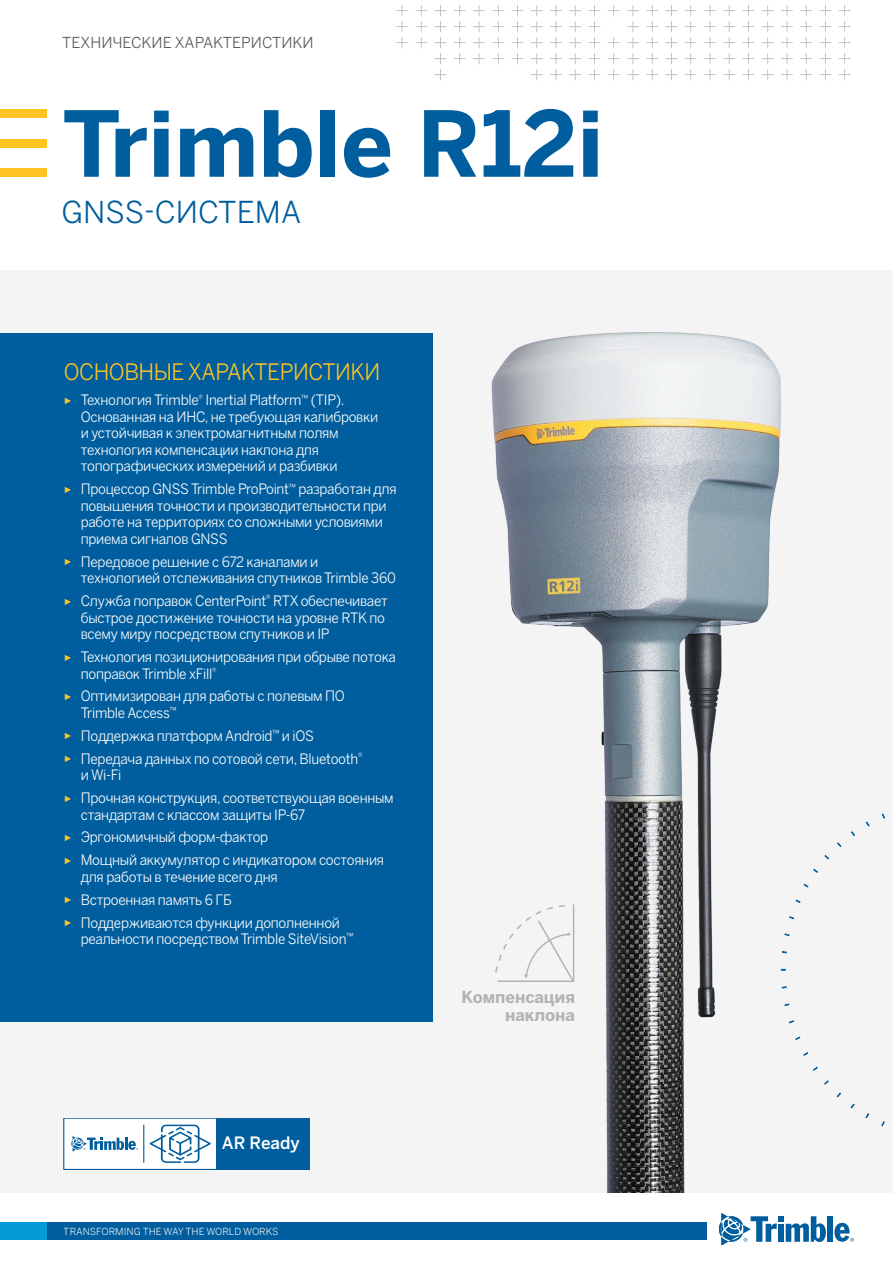
<style>
.page{position:relative;width:893px;height:1263px;background:#fff}
.page>*{position:absolute;margin:0;border:0;box-sizing:border-box;transform-origin:0 0}
.t1{font:700 90px "Benton Sans";color:#005e9e}
.t2{font:30px "Benton Sans";color:#005e9e}
.t3{font:22.5px "Benton Sans";letter-spacing:-.02em;color:#fec422;scale:.95 1}
.t4{font:500 16.95px "Benton Sans";color:#fff}
.t5{font:700 16.5px/18px "Benton Sans";color:#b2b3b7;text-align:right}
.t6{font:15px "Benton Sans";color:#57585a}
.t7{font:14.25px/16.5px "Benton Sans";letter-spacing:-.02em;color:#fff;scale:.95 1}
.t8{font:9.75px "Benton Sans";color:#fff}
.s1{font-family:"Arial";font-size:9px;color:#fec422}
</style>
<div class="page">
<svg style="left:396px;top:0;width:454px;height:80px"></svg>
<div style="left:0;top:110px;width:47px;height:8px;background:#fec422"></div>
<div style="left:0;top:139px;width:47px;height:8px;background:#fec422"></div>
<div style="left:0;top:168px;width:47px;height:8px;background:#fec422"></div>
<div style="left:827px;top:1216px;width:6px;height:26px;background:#005e9e"></div>
<svg style="left:719px;top:1213px;width:107px;height:32px"></svg>
<svg style="left:834px;top:1223px;width:20px;height:19px"></svg>
<div style="left:0;top:1222px;width:704px;height:17px;background:#069ad9"></div>
<div style="left:47px;top:1222px;width:659px;height:17px;background:#005e9e"></div>
<div style="left:0;top:270px;width:893px;height:923px;background:#f4f4f4"></div>
<img style="left:398px;top:332px;width:488px;height:861px">
<div style="left:0;top:333px;width:432px;height:688px;background:#005e9e"></div>
<svg style="left:782px;top:986px;width:5px;height:3px"></svg>
<svg style="left:784px;top:1003px;width:6px;height:3px"></svg>
<svg style="left:789px;top:1020px;width:5px;height:3px"></svg>
<svg style="left:795px;top:1036px;width:6px;height:4px"></svg>
<svg style="left:803px;top:1052px;width:5px;height:4px"></svg>
<svg style="left:813px;top:1066px;width:5px;height:5px"></svg>
<svg style="left:824px;top:1080px;width:5px;height:5px"></svg>
<svg style="left:836px;top:1092px;width:5px;height:5px"></svg>
<svg style="left:850px;top:1103px;width:5px;height:6px"></svg>
<svg style="left:865px;top:1113px;width:4px;height:5px"></svg>
<svg style="left:881px;top:1121px;width:4px;height:5px"></svg>
<svg style="left:881px;top:813px;width:4px;height:6px"></svg>
<svg style="left:865px;top:821px;width:5px;height:6px"></svg>
<svg style="left:851px;top:831px;width:4px;height:5px"></svg>
<svg style="left:837px;top:842px;width:5px;height:5px"></svg>
<svg style="left:824px;top:855px;width:5px;height:5px"></svg>
<svg style="left:813px;top:868px;width:5px;height:5px"></svg>
<svg style="left:803px;top:883px;width:6px;height:5px"></svg>
<svg style="left:795px;top:899px;width:6px;height:4px"></svg>
<svg style="left:789px;top:916px;width:5px;height:3px"></svg>
<svg style="left:784px;top:933px;width:6px;height:3px"></svg>
<svg style="left:494px;top:904px;width:81px;height:79px"></svg>
<div style="left:64px;top:1118px;width:245px;height:51px;background:#fff"></div>
<svg style="left:150px;top:1125px;width:61px;height:38px"></svg>
<div style="left:216px;top:1118px;width:93px;height:51px;background:#005e9e"></div>
<div style="left:64px;top:1118px;width:245px;height:51px;border:1px solid #005e9e"></div>
<svg style="left:71px;top:1136px;width:67px;height:15px"></svg>
<hr style="left:143px;top:1125px;width:1px;height:38px;background:#005e9e">
<p class="t6" style="left:62px;top:32px;width:253px">ТЕХНИЧЕСКИЕ ХАРАКТЕРИСТИКИ</p>
<h1 class="t1" style="left:62px;top:78px;width:543px">Trimble R12i</h1>
<h2 class="t2" style="left:62px;top:191px;width:241px">GNSS-СИСТЕМА</h2>
<h3 class="t3" style="left:64px;top:356px;width:335px">ОСНОВНЫЕ ХАРАКТЕРИСТИКИ</h3>
<p class="t7" style="left:81px;top:391px;width:315px;text-indent:-17px"><span class="s1">►</span> Технология Trimble<sup>®</sup> Inertial Platform<sup>™</sup> (TIP).<br>Основанная на ИНС, не требующая калибровки и устойчивая к электромагнитным полям технология компенсации наклона для топографических измерений и разбивки</p>
<p class="t7" style="left:81px;top:480px;width:334px;text-indent:-17px"><span class="s1">►</span> Процессор GNSS Trimble ProPoint<sup>™</sup> разработан для повышения точности и производительности при работе на территориях со сложными условиями приема сигналов GNSS</p>
<p class="t7" style="left:81px;top:552px;width:333px;text-indent:-17px"><span class="s1">►</span> Передовое решение с 672 каналами и технологией отслеживания спутников Trimble 360</p>
<p class="t7" style="left:81px;top:592px;width:325px;text-indent:-17px"><span class="s1">►</span> Служба поправок CenterPoint<sup>®</sup> RTX обеспечивает быстрое достижение точности на уровне RTK по всему миру посредством спутников и IP</p>
<p class="t7" style="left:81px;top:648px;width:333px;text-indent:-17px"><span class="s1">►</span> Технология позиционирования при обрыве потока поправок Trimble xFill<sup>®</sup></p>
<p class="t7" style="left:81px;top:687px;width:280px;text-indent:-17px"><span class="s1">►</span> Оптимизирован для работы с полевым ПО<br>Trimble Access<sup>™</sup></p>
<p class="t7" style="left:64px;top:723px;width:316px;line-height:23px"><span class="s1">►</span> Поддержка платформ Android<sup>™</sup> и iOS<br><span class="s1">►</span> Передача данных по сотовой сети, Bluetooth<sup>®</sup></p>
<p class="t7" style="left:64px;top:763px;width:349px;line-height:23px;text-indent:17px">и Wi-Fi<br><span class="s1">►</span> Прочная конструкция, соответствующая военным</p>
<p class="t7" style="left:64px;top:802px;width:339px;line-height:23px;text-indent:17px">стандартам с классом защиты IP-67<br><span class="s1">►</span> Эргономичный форм-фактор<br><span class="s1">►</span> Мощный аккумулятор с индикатором состояния</p>
<p class="t7" style="left:64px;top:864px;width:292px;line-height:23px;text-indent:17px">для работы в течение всего дня<br><span class="s1">►</span> Встроенная память 6 ГБ<br><span class="s1">►</span> Поддерживаются функции дополненной</p>
<p class="t7" style="left:81px;top:930px;width:288px">реальности посредством Trimble SiteVision<sup>™</sup></p>
<p class="t4" style="left:222px;top:1131px;width:79px">AR Ready</p>
<p class="t8" style="left:64px;top:1225px;width:216px">TRANSFORMING THE WAY THE WORLD WORKS</p>
<p class="t5" style="left:461px;top:987px;width:115px">Компенсация наклона</p>
</div>
